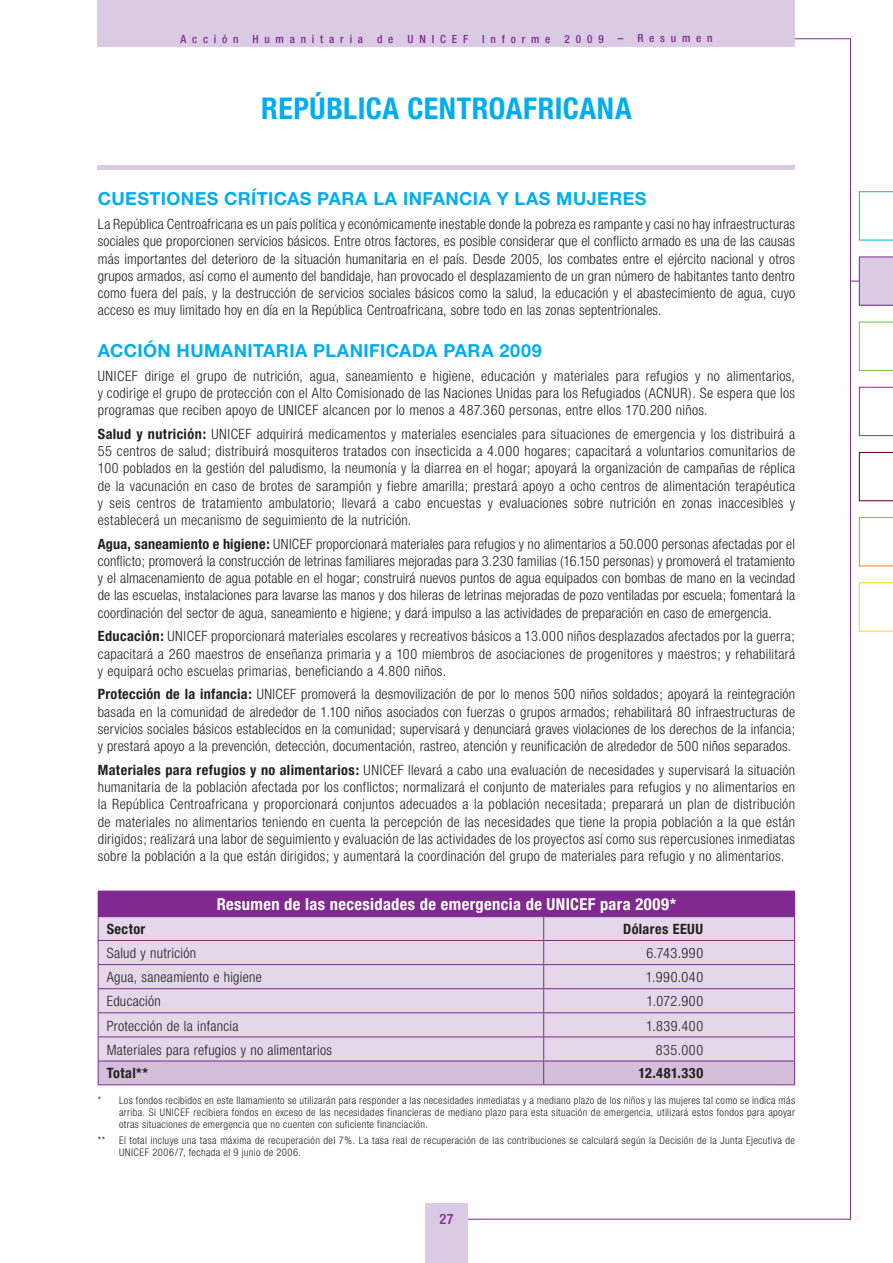
<style>
.page{position:relative;width:893px;height:1263px;background:#fff}
.page>*{position:absolute;margin:0;border:0;box-sizing:border-box;transform-origin:0 0}
.t1{font:700 condensed 30px "Helvetica Neue";letter-spacing:.015em;color:#00aeef}
.t2{font:700 18px "Helvetica Neue";letter-spacing:.025em;color:#00aeef}
.t3{font:700 condensed 16.5px "Helvetica Neue";letter-spacing:.025em;color:#fff}
.t4{font:300 condensed 14.25px/17.2px "Helvetica Neue";letter-spacing:.02em;color:#231f20;text-align:justify}
.t5{font:700 condensed 14.25px "Helvetica Neue";letter-spacing:.03em;color:#231f20}
.t6{font:500 condensed 14.25px "Helvetica Neue";color:#802990}
.t7{font:500 condensed 11.25px "Helvetica Neue";letter-spacing:.515em;color:#802990}
.t8{font:300 condensed 10.5px/12px "Helvetica Neue";letter-spacing:.035em;color:#231f20;text-align:justify}
.s1{font-weight:700}
</style>
<div class="page">
<svg style="left:444px;top:38px;width:407px;height:1182px"></svg>
<div style="left:98px;top:0;width:697px;height:47px;background:#dacae3"></div>
<hr style="left:98px;top:166px;width:697px;height:4px;background:#dacae3">
<div style="left:425px;top:1203px;width:43px;height:60px;background:#dacae3"></div>
<svg style="left:859px;top:191px;width:34px;height:49px"></svg>
<svg style="left:859px;top:322px;width:34px;height:49px"></svg>
<svg style="left:859px;top:452px;width:34px;height:49px"></svg>
<svg style="left:850px;top:257px;width:43px;height:49px"></svg>
<svg style="left:859px;top:387px;width:34px;height:49px"></svg>
<svg style="left:859px;top:517px;width:34px;height:49px"></svg>
<svg style="left:859px;top:582px;width:34px;height:49px"></svg>
<svg style="left:98px;top:891px;width:697px;height:193px;background:#d0b6d8"></svg>
<hr style="left:98px;top:1084px;width:446px;height:1px;background:#802990">
<hr style="left:544px;top:1084px;width:251px;height:1px;background:#802990">
<p class="t7" style="left:180px;top:32px;width:534px">Acción Humanitaria de UNICEF Informe 2009 – Resumen</p>
<h1 class="t1" style="left:261px;top:90px;width:372px">REPÚBLICA CENTROAFRICANA</h1>
<p class="t2" style="left:98px;top:188px;width:52px">CUESTION</p>
<p class="t2" style="left:195px;top:188px;width:42px">ES CRÍTICAS</p>
<p class="t2" style="left:317px;top:188px;width:14px">PARA</p>
<p class="t2" style="left:373px;top:188px;width:42px">LA INFANCIA</p>
<p class="t2" style="left:497px;top:188px;width:31px">Y LAS</p>
<p class="t2" style="left:556px;top:188px;width:91px">MUJERES</p>
<p class="t4" style="left:98px;top:215px;width:699px">La República Centroafricana es un país política y económicamente inestable donde la pobreza es rampante y casi no hay infraestructuras sociales que proporcionen servicios básicos. Entre otros factores, es posible considerar que el conflicto armado es una de las causas más importantes del deterioro de la situación humanitaria en el país. Desde 2005, los combates entre el ejército nacional y otros grupos armados, así como el aumento del bandidaje, han provocado el desplazamiento de un gran número de habitantes tanto dentro como fuera del país, y la destrucción de servicios sociales básicos como la salud, la educación y el abastecimiento de agua, cuyo acceso es muy limitado hoy en día en la República Centroafricana, sobre todo en las zonas septentrionales.</p>
<p class="t2" style="left:98px;top:339px;width:13px">ACCIÓN</p>
<p class="t2" style="left:177px;top:339px;width:40px">HUMANITARIA</p>
<p class="t2" style="left:313px;top:339px;width:13px">PLANIFICADA</p>
<p class="t2" style="left:443px;top:339px;width:14px">PARA</p>
<p class="t2" style="left:499px;top:339px;width:44px">2009</p>
<p class="t4" style="left:98px;top:367px;width:699px">UNICEF dirige el grupo de nutrición, agua, saneamiento e higiene, educación y materiales para refugios y no alimentarios, y codirige el grupo de protección con el Alto Comisionado de las Naciones Unidas para los Refugiados (ACNUR). Se espera que los programas que reciben apoyo de UNICEF alcancen por lo menos a 487.360 personas, entre ellos 170.200 niños.</p>
<p class="t4" style="left:98px;top:425px;width:699px"><span class="s1">Salud y nutrición:</span> UNICEF adquirirá medicamentos y materiales esenciales para situaciones de emergencia y los distribuirá a 55 centros de salud; distribuirá mosquiteros tratados con insecticida a 4.000 hogares; capacitará a voluntarios comunitarios de 100 poblados en la gestión del paludismo, la neumonía y la diarrea en el hogar; apoyará la organización de campañas de réplica de la vacunación en caso de brotes de sarampión y fiebre amarilla; prestará apoyo a ocho centros de alimentación terapéutica y seis centros de tratamiento ambulatorio; llevará a cabo encuestas y evaluaciones sobre nutrición en zonas inaccesibles y establecerá un mecanismo de seguimiento de la nutrición.</p>
<p class="t4" style="left:98px;top:535px;width:699px"><span class="s1">Agua, saneamiento e higiene:</span> UNICEF proporcionará materiales para refugios y no alimentarios a 50.000 personas afectadas por el conflicto; promoverá la construcción de letrinas familiares mejoradas para 3.230 familias (16.150 personas) y promoverá el tratamiento y el almacenamiento de agua potable en el hogar; construirá nuevos puntos de agua equipados con bombas de mano en la vecindad de las escuelas, instalaciones para lavarse las manos y dos hileras de letrinas mejoradas de pozo ventiladas por escuela; fomentará la coordinación del sector de agua, saneamiento e higiene; y dará impulso a las actividades de preparación en caso de emergencia.</p>
<p class="t4" style="left:98px;top:627px;width:699px"><span class="s1">Educación:</span> UNICEF proporcionará materiales escolares y recreativos básicos a 13.000 niños desplazados afectados por la guerra; capacitará a 260 maestros de enseñanza primaria y a 100 miembros de asociaciones de progenitores y maestros; y rehabilitará y equipará ocho escuelas primarias, beneficiando a 4.800 niños.</p>
<p class="t4" style="left:98px;top:686px;width:699px"><span class="s1">Protección de la infancia:</span> UNICEF promoverá la desmovilización de por lo menos 500 niños soldados; apoyará la reintegración basada en la comunidad de alrededor de 1.100 niños asociados con fuerzas o grupos armados; rehabilitará 80 infraestructuras de servicios sociales básicos establecidos en la comunidad; supervisará y denunciará graves violaciones de los derechos de la infancia; y prestará apoyo a la prevención, detección, documentación, rastreo, atención y reunificación de alrededor de 500 niños separados.</p>
<p class="t4" style="left:98px;top:761px;width:699px"><span class="s1">Materiales para refugios y no alimentarios:</span> UNICEF llevará a cabo una evaluación de necesidades y supervisará la situación humanitaria de la población afectada por los conflictos; normalizará el conjunto de materiales para refugios y no alimentarios en la República Centroafricana y proporcionará conjuntos adecuados a la población necesitada; preparará un plan de distribución de materiales no alimentarios teniendo en cuenta la percepción de las necesidades que tiene la propia población a la que están dirigidos; realizará una labor de seguimiento y evaluación de las actividades de los proyectos así como sus repercusiones inmediatas sobre la población a la que están dirigidos; y aumentará la coordinación del grupo de materiales para refugio y no alimentarios.</p>
<p class="t3" style="left:217px;top:894px;width:461px">Resumen de las necesidades de emergencia de UNICEF para 2009*</p>
<p class="t5" style="left:107px;top:920px;width:40px">Sector</p>
<p class="t5" style="left:623px;top:920px;width:81px">Dólares EEUU</p>
<p class="t4" style="left:107px;top:944px;width:91px">Salud y nutrición</p>
<p class="t4" style="left:646px;top:944px;width:58px">6.743.990</p>
<p class="t4" style="left:107px;top:968px;width:157px">Agua, saneamiento e higiene</p>
<p class="t4" style="left:646px;top:968px;width:59px">1.990.040</p>
<p class="t4" style="left:107px;top:993px;width:56px">Educación</p>
<p class="t4" style="left:646px;top:993px;width:58px">1.072.900</p>
<p class="t4" style="left:107px;top:1017px;width:133px">Protección de la infancia</p>
<p class="t4" style="left:646px;top:1017px;width:59px">1.839.400</p>
<p class="t4" style="left:107px;top:1041px;width:227px">Materiales para refugios y no alimentarios</p>
<p class="t4" style="left:656px;top:1041px;width:49px">835.000</p>
<p class="t5" style="left:107px;top:1065px;width:43px">Total**</p>
<p class="t5" style="left:638px;top:1065px;width:66px">12.481.330</p>
<p class="t8" style="left:119px;top:1094px;width:678px;text-indent:-21px">* Los fondos recibidos en este llamamiento se utilizarán para responder a las necesidades inmediatas y a mediano plazo de los niños y las mujeres tal como se indica más arriba. Si UNICEF recibiera fondos en exceso de las necesidades financieras de mediano plazo para esta situación de emergencia, utilizará estos fondos para apoyar otras situaciones de emergencia que no cuenten con suficiente financiación.</p>
<p class="t8" style="left:98px;top:1134px;width:9px">**</p>
<p class="t8" style="left:119px;top:1134px;width:677px">El total incluye una tasa máxima de recuperación del 7%. La tasa real de recuperación de las contribuciones se calculará según la Decisión de la Junta Ejecutiva de<br>UNICEF 2006/7, fechada el 9 junio de 2006.</p>
<p class="t6" style="left:439px;top:1210px;width:16px">27</p>
</div>
